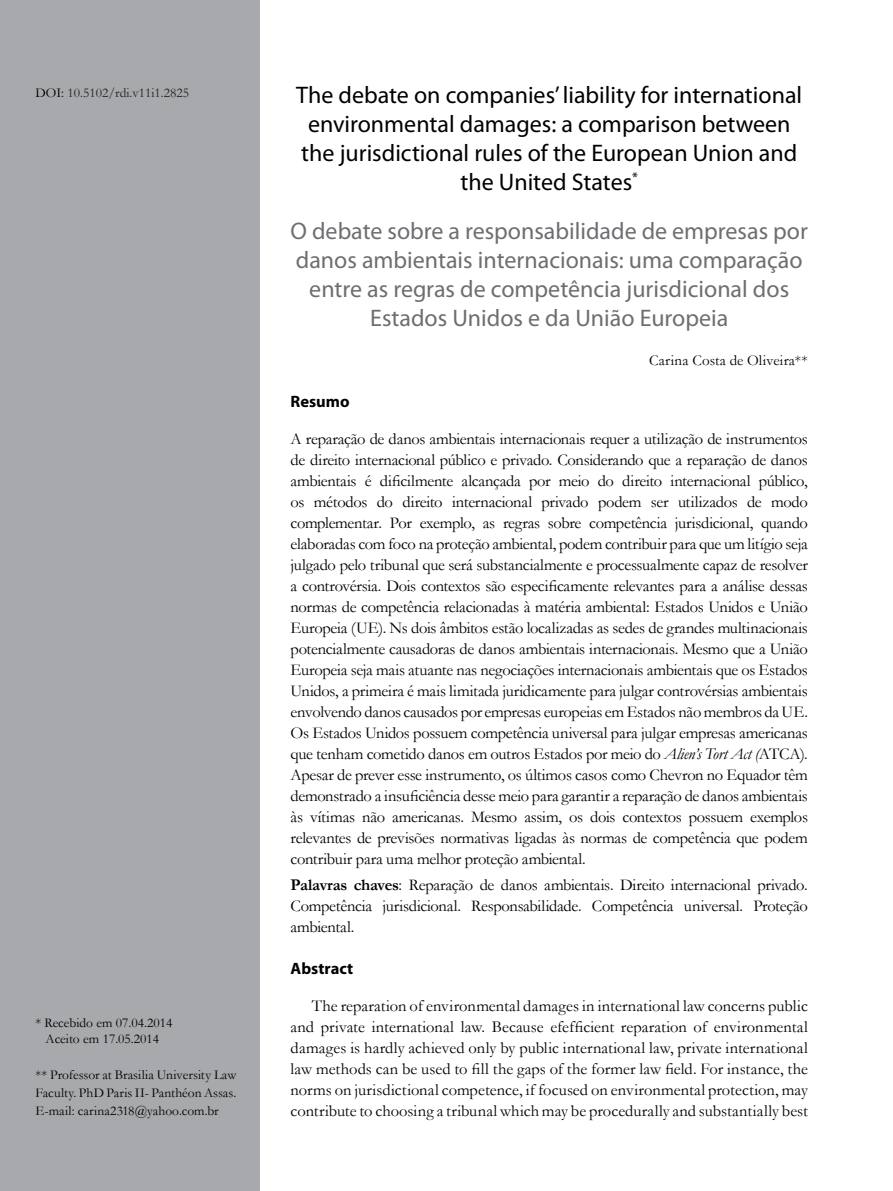
<style>
.page{position:relative;width:893px;height:1191px;background:#fff}
.page>*{position:absolute;margin:0;border:0;box-sizing:border-box;transform-origin:0 0}
.t1{font:24px/28.8px "Myriad Pro";color:#6d6e71;text-align:center}
.t2{font:24px/28.8px "Myriad Pro";color:#000;text-align:center}
.t3{font:16.5px/21px "Garamond";letter-spacing:-.01em;color:#000;text-align:justify}
.t4{font:700 16.5px "Myriad Pro";color:#000}
.t5{font:15px "Garamond";letter-spacing:.01em;color:#000}
.t6{font:13.5px/18px "Garamond";color:#000;text-align:center}
.t7{font:13.5px "Garamond";color:#222}
.s1{color:#000}
.s2{font-style:italic}
.s3{font-weight:700}
</style>
<div class="page">
<div style="left:0;top:0;width:259px;height:1190px;background:#a7a9ac"></div>
<p class="t7" style="left:35px;top:83px;width:155px"><span class="s1">DOI:</span> 10.5102/rdi.v11i1.2825</p>
<p class="t6" style="left:35px;top:1014px;width:139px;line-height:16.2px">* Recebido em 07.04.2014<br>Aceito em 17.05.2014</p>
<p class="t6" style="left:35px;top:1065px;width:202px;text-align:justify">** Professor at Brasilia University Law Faculty. PhD Paris II- Panthéon Assas.<br>E-mail: carina2318@yahoo.com.br</p>
<h1 class="t2" style="left:296px;top:80px;width:507px">The debate on companies’ liability for international environmental damages: a comparison between the jurisdictional rules of the European Union and the United States<sup>*</sup></h1>
<h1 class="t1" style="left:291px;top:216px;width:519px">O debate sobre a responsabilidade de empresas por danos ambientais internacionais: uma comparação entre as regras de competência jurisdicional dos Estados Unidos e da União Europeia</h1>
<p class="t5" style="left:649px;top:350px;width:160px">Carina Costa de Oliveira**</p>
<p class="t4" style="left:291px;top:390px;width:61px">Resumo</p>
<p class="t3" style="left:291px;top:427px;width:519px">A reparação de danos ambientais internacionais requer a utilização de instrumentos de direito internacional público e privado. Considerando que a reparação de danos ambientais é dificilmente alcançada por meio do direito internacional público, os métodos do direito internacional privado podem ser utilizados de modo complementar. Por exemplo, as regras sobre competência jurisdicional, quando elaboradas com foco na proteção ambiental, podem contribuir para que um litígio seja julgado pelo tribunal que será substancialmente e processualmente capaz de resolver a controvérsia. Dois contextos são especificamente relevantes para a análise dessas normas de competência relacionadas à matéria ambiental: Estados Unidos e União Europeia (UE). Ns dois âmbitos estão localizadas as sedes de grandes multinacionais potencialmente causadoras de danos ambientais internacionais. Mesmo que a União Europeia seja mais atuante nas negociações internacionais ambientais que os Estados Unidos, a primeira é mais limitada juridicamente para julgar controvérsias ambientais envolvendo danos causados por empresas europeias em Estados não membros da UE.<br>Os Estados Unidos possuem competência universal para julgar empresas americanas que tenham cometido danos em outros Estados por meio do <span class="s2">Alien’s Tort Act (</span>ATCA).<br>Apesar de prever esse instrumento, os últimos casos como Chevron no Equador têm demonstrado a insuficiência desse meio para garantir a reparação de danos ambientais às vítimas não americanas. Mesmo assim, os dois contextos possuem exemplos relevantes de previsões normativas ligadas às normas de competência que podem contribuir para uma melhor proteção ambiental.</p>
<p class="t3" style="left:291px;top:874px;width:519px"><span class="s3">Palavras chaves</span>: Reparação de danos ambientais. Direito internacional privado.<br>Competência jurisdicional. Responsabilidade. Competência universal. Proteção ambiental.</p>
<p class="t4" style="left:291px;top:957px;width:64px">Abstract</p>
<p class="t3" style="left:291px;top:994px;width:519px;text-indent:21px">The reparation of environmental damages in international law concerns public and private international law. Because efefficient reparation of environmental damages is hardly achieved only by public international law, private international law methods can be used to fill the gaps of the former law field. For instance, the norms on jurisdictional competence, if focused on environmental protection, may contribute to choosing a tribunal which may be procedurally and substantially best</p>
</div>
